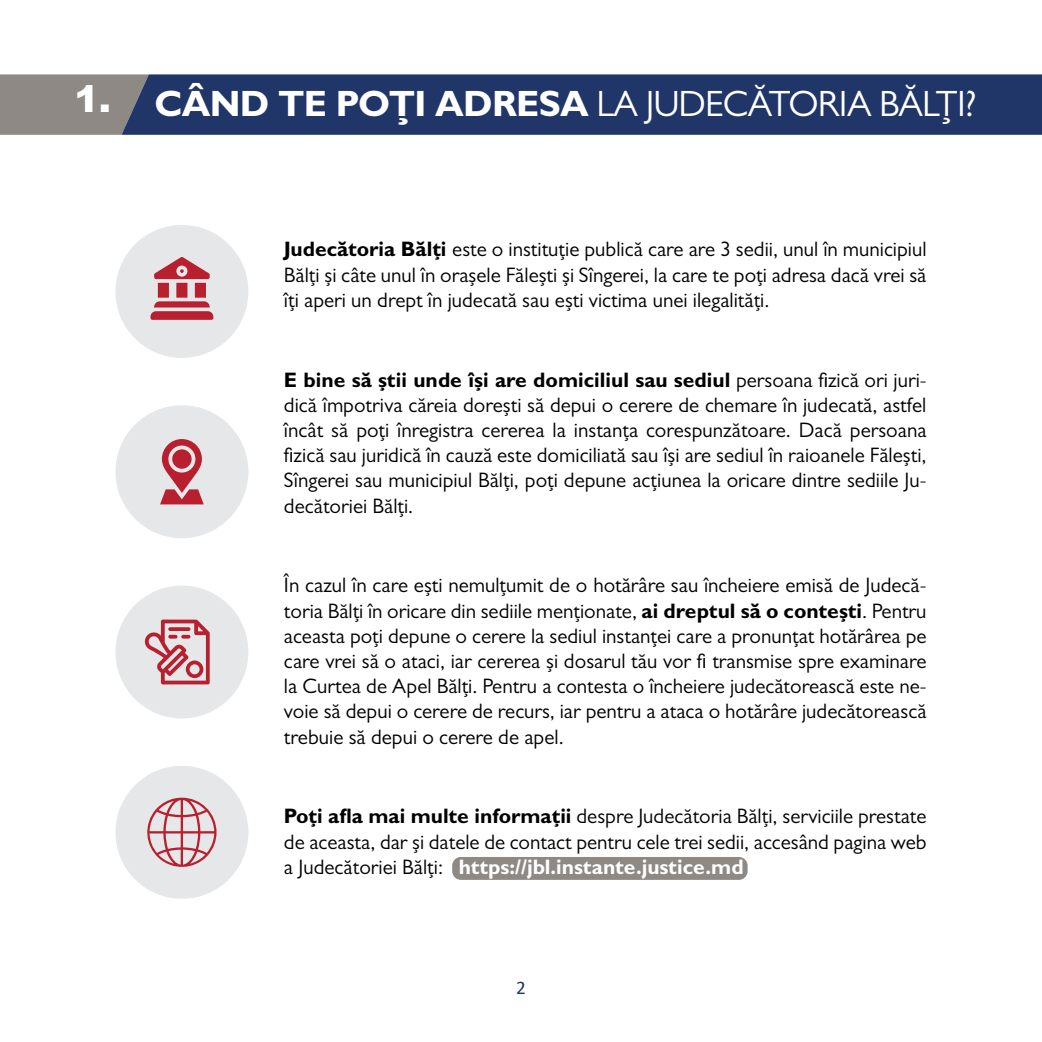
<style>
.page{position:relative;width:1042px;height:1042px;background:#fff}
.page>*{position:absolute;margin:0;border:0;box-sizing:border-box;transform-origin:0 0}
.t1{font:36.75px "Gill Sans";letter-spacing:-.02em;color:#fff}
.t2{font:21px/25.2px "Gill Sans";color:#000;text-align:justify}
.t3{font:19.25px "Calibri";color:#203568}
.s1{font-family:"Arial";font-weight:900}
.s2{font-weight:700}
.s3{font-weight:700;color:#fff}
</style>
<div class="page">
<div style="left:0;top:74px;width:122px;height:61px;background:#8e8985"></div>
<div style="left:452px;top:857px;width:295px;height:23px;background:#8e8985;border-radius:9px"></div>
<div style="left:122px;top:74px;width:920px;height:61px;background:#203568"></div>
<div style="left:115px;top:225px;width:133px;height:133px;background:#e6e7e8;border-radius:50%"></div>
<svg style="left:150px;top:257px;width:63px;height:63px"></svg>
<div style="left:115px;top:766px;width:133px;height:133px;background:#e6e7e8;border-radius:50%"></div>
<svg style="left:147px;top:797px;width:69px;height:70px"></svg>
<div style="left:115px;top:585px;width:133px;height:133px;background:#e6e7e8;border-radius:50%"></div>
<svg style="left:144px;top:619px;width:66px;height:65px"></svg>
<div style="left:115px;top:405px;width:133px;height:133px;background:#e6e7e8;border-radius:50%"></div>
<svg style="left:160px;top:439px;width:44px;height:65px"></svg>
<h1 class="t1" style="left:74px;top:82px;width:904px"><span class="s1">1.</span> <span class="s2">CÂND TE POȚI ADRESA</span> LA JUDECĂTORIA BĂLȚI?</h1>
<p class="t2" style="left:284px;top:237px;width:644px"><span class="s2">Judecătoria Bălți</span> este o instituție publică care are 3 sedii, unul în municipiul Bălți și câte unul în orașele Fălești și Sîngerei, la care te poți adresa dacă vrei să îți aperi un drept în judecată sau ești victima unei ilegalități.</p>
<p class="t2" style="left:284px;top:367px;width:644px"><span class="s2">E bine să știi unde își are domiciliul sau sediul</span> persoana fizică ori juri&shy;dică împotriva căreia dorești să depui o cerere de chemare în judecată, astfel încât să poți înregistra cererea la instanța corespunzătoare. Dacă persoana fizică sau juridică în cauză este domiciliată sau își are sediul în raioanele Fălești, Sîngerei sau municipiul Bălți, poți depune acțiunea la oricare dintre sediile Ju&shy;decătoriei Bălți.</p>
<p class="t2" style="left:284px;top:573px;width:644px">În cazul în care ești nemulțumit de o hotărâre sau încheiere emisă de Judecă&shy;toria Bălți în oricare din sediile menționate, <span class="s2">ai dreptul să o contești</span>. Pentru aceasta poți depune o cerere la sediul instanței care a pronunțat hotărârea pe care vrei să o ataci, iar cererea și dosarul tău vor fi transmise spre examinare la Curtea de Apel Bălți. Pentru a contesta o încheiere judecătorească este ne&shy;voie să depui o cerere de recurs, iar pentru a ataca o hotărâre judecătorească trebuie să depui o cerere de apel.</p>
<p class="t2" style="left:284px;top:803px;width:644px"><span class="s2">Poți afla mai multe informații</span> despre Judecătoria Bălți, serviciile prestate de aceasta, dar și datele de contact pentru cele trei sedii, accesând pagina web a Judecătoriei Bălți: <span class="s3">https://jbl.instante.justice.md</span></p>
<p class="t3" style="left:516px;top:974px;width:11px">2</p>
</div>
